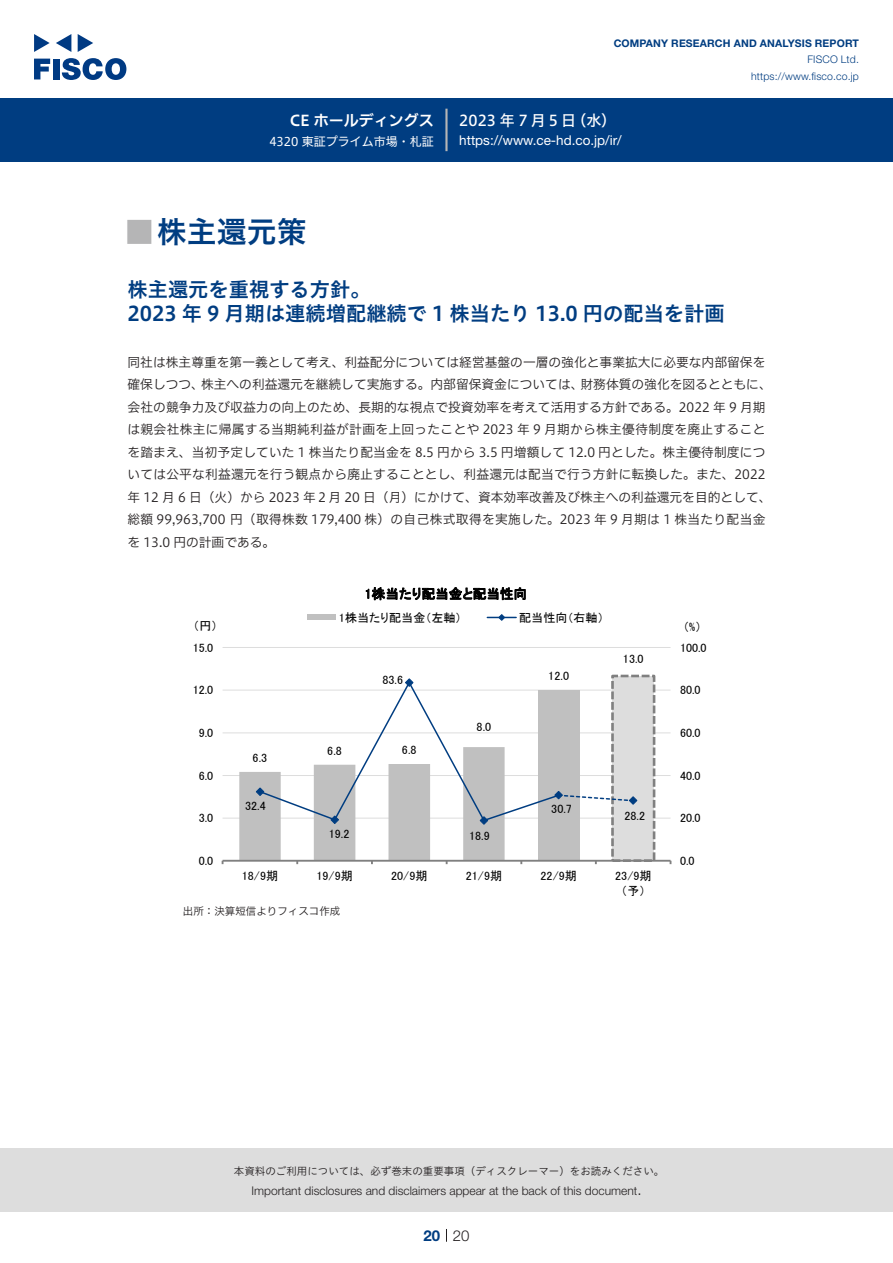
<style>
.page{position:relative;width:893px;height:1263px;background:#fff}
.page>*{position:absolute;margin:0;border:0;box-sizing:border-box;transform-origin:0 0}
.t1{font:30px "Hiragino UD Sans Std N W6";color:#003d81}
.t2{font:24px "Hiragino UD Sans Std N W6";color:#b5b5b6}
.t3{font:20.25px/24px "Hiragino UD Sans Std W6";color:#003d81}
.t4{font:15px "Hiragino UD Sans F Std N W5";letter-spacing:.205em;color:#fff}
.t5{font:15px "Hiragino UD Sans F Std N W6";color:#fff}
.t6{font:300 15px "Helvetica Neue LT Std";color:#231f20}
.t7{font:700 15px "Helvetica Neue LT Std";color:#003d81}
.t8{font:13.5px "Helvetica Neue LT Std";color:#fff}
.t9{font:13.5px "MS P Gothic";letter-spacing:.005em;color:#000}
.t10{font:12.75px/22.5px "Hiragino UD Sans F Std N W3";letter-spacing:.005em;color:#231f20}
.t11{font:12px "MS P Gothic";letter-spacing:.005em;color:#000}
.t12{font:300 12px "Helvetica Neue LT Std";color:#231f20}
.t13{font:12px "Hiragino UD Sans F Std N W4";color:#fff}
.t14{font:10.5px "Hiragino UD Sans Std W3";color:#231f20}
.t15{font:700 10.5px "Helvetica Neue LT Std";letter-spacing:.015em;color:#003d81}
.t16{font:300 10.5px/16.5px "Helvetica Neue LT Std";letter-spacing:.015em;color:#003d81;text-align:right}
.t17{font:10.5px "Hiragino UD Sans F Std N W3";color:#231f20}
</style>
<div class="page">
<div style="left:0;top:1148px;width:893px;height:64px;background:#ddd"></div>
<svg style="left:34px;top:59px;width:16px;height:20px"></svg>
<div style="left:53px;top:59px;width:6px;height:20px;background:#003a83"></div>
<svg style="left:62px;top:58px;width:64px;height:22px"></svg>
<svg style="left:34px;top:34px;width:16px;height:18px"></svg>
<svg style="left:78px;top:34px;width:15px;height:18px"></svg>
<svg style="left:56px;top:34px;width:15px;height:18px"></svg>
<div style="left:0;top:98px;width:893px;height:64px;background:#003d81"></div>
<hr style="left:445px;top:109px;width:3px;height:42px;background:#b5b5b6">
<svg style="left:446px;top:1229px;width:1px;height:13px"></svg>
<hr style="left:223px;top:818px;width:447px;height:1px;background:#ddd">
<hr style="left:223px;top:775px;width:447px;height:1px;background:#ddd">
<hr style="left:223px;top:732px;width:447px;height:1px;background:#ddd">
<hr style="left:223px;top:690px;width:447px;height:1px;background:#ddd">
<hr style="left:223px;top:647px;width:447px;height:1px;background:#ddd">
<div style="left:612px;top:676px;width:42px;height:185px;background:#ddd"></div>
<div style="left:611px;top:675px;width:44px;height:187px;border:3px dashed #808080"></div>
<hr style="left:223px;top:860px;width:447px;height:2px;background:#808080">
<svg style="left:239px;top:678px;width:399px;height:186px"></svg>
<div style="left:307px;top:615px;width:29px;height:5px;background:#c0c0c0"></div>
<svg style="left:487px;top:614px;width:29px;height:7px"></svg>
<p class="t5" style="left:290px;top:109px;width:146px">CE ホールディングス</p>
<p class="t13" style="left:269px;top:132px;width:166px">4320 東証プライム市場・札証</p>
<p class="t15" style="left:614px;top:37px;width:247px">COMPANY RESEARCH AND ANALYSIS REPORT</p>
<p class="t16" style="left:751px;top:51px;width:109px">FISCO Ltd. https://www.fisco.co j p.</p>
<p class="t4" style="left:459px;top:109px;width:119px">2023年7月5日</p>
<p class="t4" style="left:571px;top:109px;width:46px">（水(</p>
<p class="t8" style="left:459px;top:132px;width:164px">https: / / w w w . c e - h d . c o j p. /i r/</p>
<h1 class="t1" style="left:157px;top:209px;width:151px">株主還元策</h1>
<h2 class="t2" style="left:128px;top:213px;width:25px">█</h2>
<h3 class="t3" style="left:128px;top:276px;width:599px">株主還元を重視する方針。<br>2023 年 9 月期は連続増配継続で 1 株当たり 13.0 円の配当を計画</h3>
<p class="t10" style="left:580px;top:350px;width:193px;text-indent:-453px">同社は株主尊重を第一義として考え、利益配分については経営基盤の一層の強化と事業拡大に必要な内部留保を財務体質の強化を図るとともに、</p>
<p class="t10" style="left:201px;top:373px;width:384px">株主への利益還元を継続して実施する。内部留保資金については、</p>
<p class="t10" style="left:128px;top:373px;width:645px">確保しつつ、<br>会社の競争力及び収益力の向上のため、長期的な視点で投資効率を考えて活用する方針である。2022 年 9 月期は親会社株主に帰属する当期純利益が計画を上回ったことや 2023 年 9 月期から株主優待制度を廃止することを踏まえ、当初予定していた 1 株当たり配当金を 8.5 円から 3.5 円増額して 12.0 円とした。株主優待制度については公平な利益還元を行う観点から廃止することとし、利益還元は配当で行う方針に転換した。また、2022年 12 月 6 日（火）から 2023 年２月 20 日（月）にかけて、資本効率改善及び株主への利益還元を目的として、総額 99,963,700 円（取得株数 179,400 株）の自己株式取得を実施した。2023 年 9 月期は 1 株当たり配当金を 13.0 円の計画である。</p>
<p class="t11" style="left:193px;top:620px;width:26px">円（ (</p>
<p class="t11" style="left:193px;top:641px;width:22px">15.0</p>
<p class="t11" style="left:193px;top:684px;width:22px">12.0</p>
<p class="t11" style="left:199px;top:727px;width:16px">9.0</p>
<p class="t11" style="left:199px;top:769px;width:16px">6.0</p>
<p class="t11" style="left:199px;top:812px;width:16px">3.0</p>
<p class="t11" style="left:199px;top:855px;width:16px">0.0</p>
<p class="t11" style="left:253px;top:751px;width:16px">6.3</p>
<p class="t11" style="left:245px;top:799px;width:22px">32.4</p>
<p class="t11" style="left:242px;top:869px;width:38px">18/9期</p>
<p class="t9" style="left:365px;top:587px;width:164px">1株当たり配当金と配当性向</p>
<p class="t11" style="left:519px;top:611px;width:86px">配当性向（右軸(</p>
<p class="t11" style="left:339px;top:611px;width:124px">1株当たり配当金（左軸）</p>
<p class="t11" style="left:382px;top:674px;width:22px">83.6</p>
<p class="t11" style="left:548px;top:670px;width:22px">12.0</p>
<p class="t11" style="left:477px;top:720px;width:16px">8.0</p>
<p class="t11" style="left:327px;top:744px;width:16px">6.8</p>
<p class="t11" style="left:402px;top:743px;width:16px">6.8</p>
<p class="t11" style="left:551px;top:803px;width:22px">30.7</p>
<p class="t11" style="left:329px;top:828px;width:22px">19.2</p>
<p class="t11" style="left:469px;top:830px;width:22px">18.9</p>
<p class="t11" style="left:316px;top:869px;width:38px">19/9期</p>
<p class="t11" style="left:391px;top:869px;width:38px">20/9期</p>
<p class="t11" style="left:466px;top:869px;width:38px">21/9期</p>
<p class="t11" style="left:540px;top:869px;width:38px">22/9期</p>
<p class="t17" style="left:183px;top:903px;width:159px">出所：決算短信よりフィスコ作成</p>
<p class="t11" style="left:623px;top:652px;width:22px">13.0</p>
<p class="t11" style="left:624px;top:810px;width:22px">28.2</p>
<p class="t11" style="left:615px;top:869px;width:38px">23/9期</p>
<p class="t11" style="left:621px;top:885px;width:26px">予（ (</p>
<p class="t11" style="left:683px;top:621px;width:20px">(%)</p>
<p class="t11" style="left:680px;top:641px;width:28px">100.0</p>
<p class="t11" style="left:680px;top:684px;width:22px">80.0</p>
<p class="t11" style="left:680px;top:727px;width:22px">60.0</p>
<p class="t11" style="left:680px;top:769px;width:22px">40.0</p>
<p class="t11" style="left:680px;top:812px;width:22px">20.0</p>
<p class="t11" style="left:680px;top:855px;width:16px">0.0</p>
<p class="t14" style="left:234px;top:1163px;width:432px">本資料のご利用については、必ず巻末の重要事項（ディスクレーマー）をお読みください。</p>
<p class="t6" style="left:637px;top:1180px;width:6px">.</p>
<p class="t12" style="left:251px;top:1183px;width:387px">Important disclosures and disclaimers appear at the back of this document</p>
<p class="t7" style="left:423px;top:1226px;width:18px">20</p>
<p class="t6" style="left:453px;top:1226px;width:18px">20</p>
</div>
